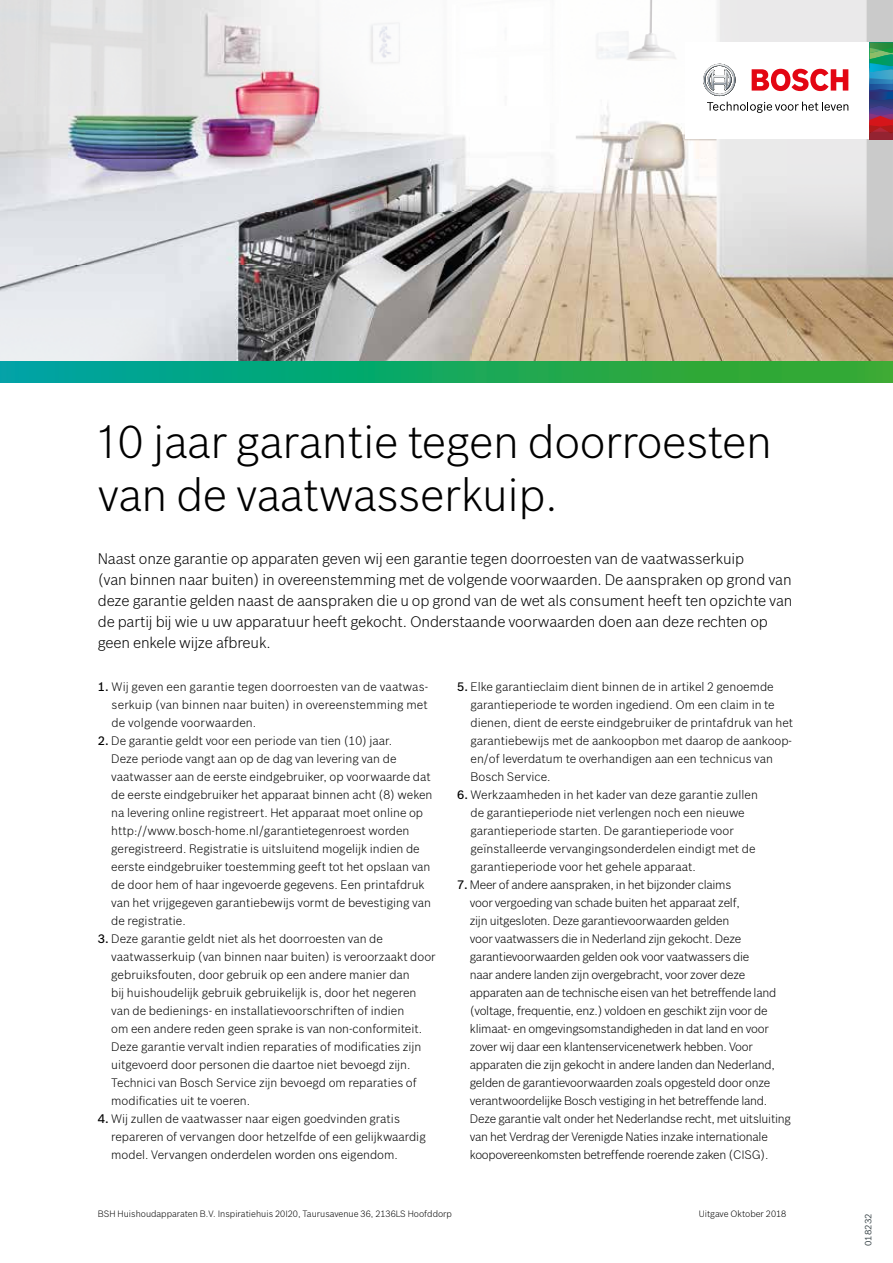
<style>
.page{position:relative;width:893px;height:1263px;background:#fff}
.page>*{position:absolute;margin:0;border:0;box-sizing:border-box;transform-origin:0 0}
.t1{font:300 45px/52.5px "Bosch Sans";letter-spacing:-.01em;color:#000}
.t2{font:300 15px/21px "Bosch Sans";letter-spacing:-.01em;color:#000}
.t3{font:300 12px/18px "Bosch Sans";color:#000}
.t4{font:300 12px/18px "Bosch Sans";letter-spacing:-.02em;color:#000}
.t5{font:300 9px "Bosch Sans";color:#000}
.t6{font:9px "Bosch Sans";color:#394448}
.s1{font-weight:500}
</style>
<div class="page">
<img style="left:0;top:0;width:893px;height:362px">
<img style="left:0;top:362px;width:893px;height:20px">
<div style="left:686px;top:43px;width:205px;height:96px;background:#fff"></div>
<svg style="left:870px;top:43px;width:23px;height:96px;background:#4d5f73"></svg>
<svg style="left:703px;top:64px;width:33px;height:32px"></svg>
<svg style="left:752px;top:69px;width:96px;height:22px"></svg>
<svg style="left:707px;top:102px;width:141px;height:11px"></svg>
<h1 class="t1" style="left:98px;top:415px;width:676px">10 jaar garantie tegen doorroesten van de vaatwasserkuip.</h1>
<p class="t2" style="left:98px;top:548px;width:696px">Naast onze garantie op apparaten geven wij een garantie tegen doorroesten van de vaatwasserkuip<br>(van binnen naar buiten) in overeenstemming met de volgende voorwaarden. De aanspraken op grond van deze garantie gelden naast de aanspraken die u op grond van de wet als consument heeft ten opzichte van de partij bij wie u uw apparatuur heeft gekocht. Onderstaande voorwaarden doen aan deze rechten op geen enkele wijze afbreuk.</p>
<p class="t3" style="left:112px;top:678px;width:318px;text-align:justify;text-indent:-14px"><span class="s1">1.</span> Wij geven een garantie tegen doorroesten van de vaatwas&shy;se r kuip (van binnen naar buiten) in overeenstemming met de volgende voorwaarden.</p>
<p class="t3" style="left:111px;top:732px;width:323px;text-indent:-13px"><span class="s1">2.</span> De garantie geldt voor een periode van tien (10) jaar.<br>Deze periode vangt aan op de dag van levering van de vaatwasser aan de eerste eindgebruiker, op voorwaarde dat de eerste eindgebruiker het apparaat binnen acht (8) weken na levering online registreert. Het apparaat moet online op http://www.bosch-home.nl/garantietegenroest worden geregistreerd. Registratie is uitsluitend mogelijk indien de eerste eindgebruiker toestemming geeft tot het opslaan van de door hem of haar ingevoerde gegevens. Een printafdruk van het vrijgegeven garantiebewijs vormt de bevestiging van de registratie.</p>
<p class="t3" style="left:111px;top:930px;width:326px;text-indent:-13px"><span class="s1">3.</span> Deze garantie geldt niet als het doorroesten van de vaatwasserkuip (van binnen naar buiten) is veroorzaakt door gebruiksfouten, door gebruik op een andere manier dan<br>bij huishoudelijk gebruik gebruikelijk is, door het negeren van de bedienings- en installatievoorschriften of indien<br>om een andere reden geen sprake is van non-conformiteit.<br>Deze garantie vervalt indien reparaties of modificaties zijn uitgevoerd door personen die daartoe niet bevoegd zijn.<br>Technici van Bosch Service zijn bevoegd om reparaties of modificaties uit te voeren.</p>
<p class="t3" style="left:111px;top:1110px;width:316px;text-indent:-13px"><span class="s1">4.</span> Wij zullen de vaatwasser naar eigen goedvinden gratis repareren of vervangen door hetzelfde of een gelijkwaardig model. Vervangen onderdelen worden ons eigendom.</p>
<p class="t3" style="left:471px;top:678px;width:324px;text-indent:-13px"><span class="s1">5.</span> Elke garantieclaim dient binnen de in artikel 2 genoemde garantieperiode te worden ingediend. Om een claim in te dienen, dient de eerste eindgebruiker de printafdruk van het garantiebewijs met de aankoopbon met daarop de aankoop&shy;en/of leverdatum te overhandigen aan een technicus van Bosch Service.</p>
<p class="t3" style="left:471px;top:786px;width:289px;text-indent:-13px"><span class="s1">6.</span> Werkzaamheden in het kader van deze garantie zullen de garantieperiode niet verlengen noch een nieuwe garantieperiode starten. De garantieperiode voor geïnstalleerde vervangingsonderdelen eindigt met de garantieperiode voor het gehele apparaat.</p>
<p class="t4" style="left:470px;top:876px;width:323px;text-indent:-13px"><span class="s1">7.</span> Meer of andere aanspraken, in het bijzonder claims<br>voor vergoeding van schade buiten het apparaat zelf,<br>zijn uitgesloten. Deze garantievoorwaarden gelden<br>voor vaatwassers die in Nederland zijn gekocht. Deze garantievoorwaarden gelden ook voor vaatwassers die<br>naar andere landen zijn overgebracht, voor zover deze apparaten aan de technische eisen van het betreffende land (voltage, frequentie, enz.) voldoen en geschikt zijn voor de klimaat- en omgevingsomstandigheden in dat land en voor zover wij daar een klantenservicenetwerk hebben. Voor apparaten die zijn gekocht in andere landen dan Nederland, gelden de garantievoorwaarden zoals opgesteld door onze verantwoordelijke Bosch vestiging in het betreffende land.<br>Deze garantie valt onder het Nederlandse recht, met uitsluiting van het Verdrag der Verenigde Naties inzake internationale koopovereenkomsten betreffende roerende zaken (CISG).</p>
<p class="t5" style="left:98px;top:1209px;width:356px">BSH Huishoudapparaten B.V. Inspiratiehuis 20I20, Taurusavenue 36, 2136LS Hoofddorp</p>
<p class="t5" style="left:699px;top:1209px;width:89px">Uitgave Oktober 2018</p>
<p class="t6" style="left:863px;top:1246px;width:34px;rotate:-90deg">018232</p>
</div>
